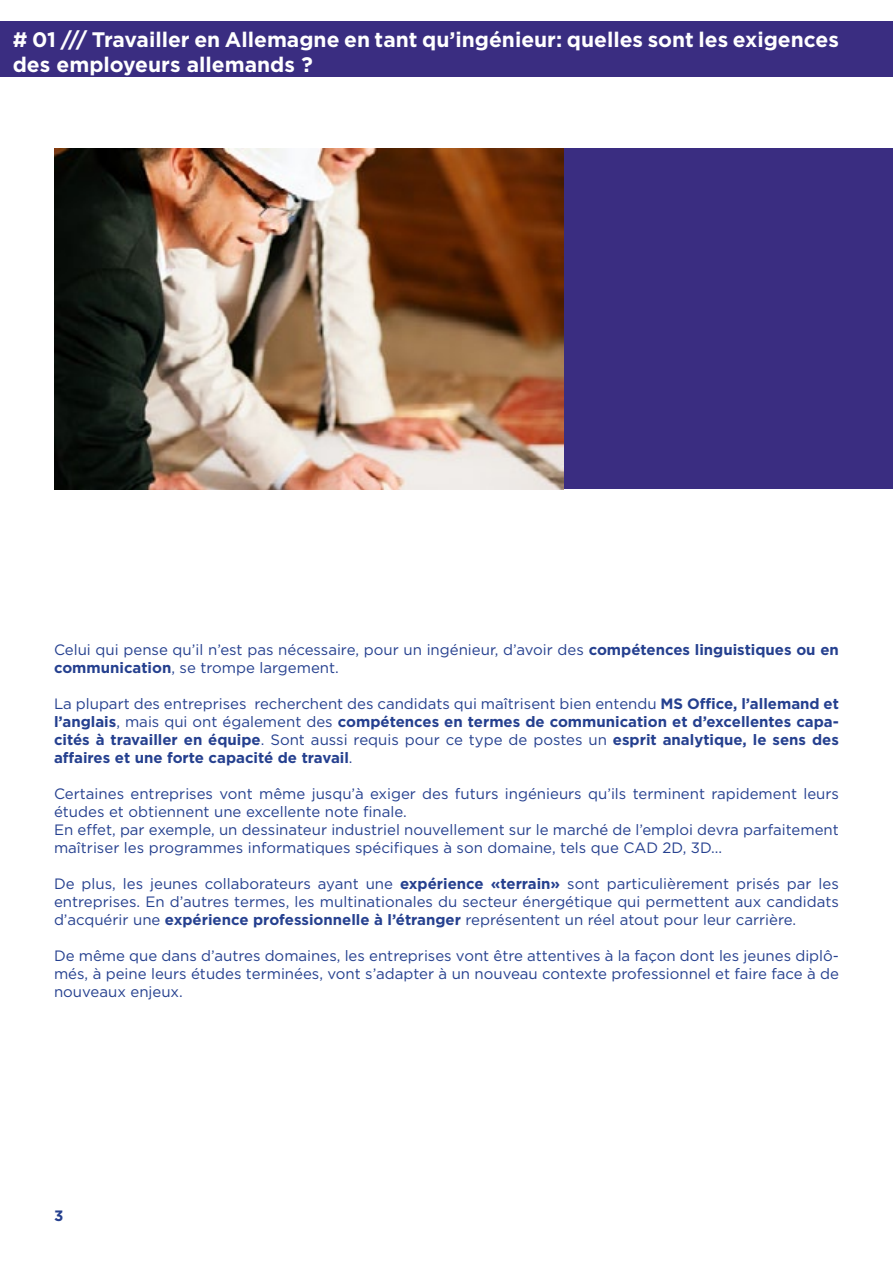
<style>
.page{position:relative;width:893px;height:1263px;background:#fff}
.page>*{position:absolute;margin:0;border:0;box-sizing:border-box;transform-origin:0 0}
.t1{font:700 21px/25.2px "Gotham";color:#fff}
.t2{font:15px/18px "Gotham";color:#25408f}
.t3{font:700 15px/18px "Gotham";color:#25408f;text-align:justify}
.s1{font-weight:700}
.s2{font-weight:400}
</style>
<div class="page">
<div style="left:0;top:21px;width:893px;height:56px;background:#3a2d81"></div>
<div style="left:354px;top:149px;width:539px;height:340px;background:#3a2d81"></div>
<img style="left:54px;top:149px;width:510px;height:340px">
<h1 class="t1" style="left:13px;top:26px;width:828px"># 01 /// Travailler en Allemagne en tant qu’ingénieur: quelles sont les exigences des employeurs allemands ?</h1>
<p class="t2" style="left:54px;top:640px;width:786px">Celui qui pense qu’il n’est pas nécessaire, pour un ingénieur, d’avoir des <span class="s1">compétences linguistiques ou en communication</span>, se trompe largement.</p>
<p class="t3" style="left:54px;top:695px;width:786px"><span class="s2">La plupart des entreprises recherchent des candidats qui maîtrisent bien entendu</span> MS Office, l’allemand et l’anglais<span class="s2">, mais qui ont également des</span> compétences en termes de communication et d’excellentes capa&shy;cités à travailler en équipe<span class="s2">. Sont aussi requis pour ce type de postes un</span> esprit analytique, le sens des affaires et une forte capacité de travail<span class="s2">.</span></p>
<p class="t2" style="left:54px;top:784px;width:786px">Certaines entreprises vont même jusqu’à exiger des futurs ingénieurs qu’ils terminent rapidement leurs études et obtiennent une excellente note finale.<br>En effet, par exemple, un dessinateur industriel nouvellement sur le marché de l’emploi devra parfaitement maîtriser les programmes informatiques spécifiques à son domaine, tels que CAD 2D, 3D...</p>
<p class="t2" style="left:54px;top:874px;width:786px;text-align:justify">De plus, les jeunes collaborateurs ayant une <span class="s1">expérience «terrain»</span> sont particulièrement prisés par les entreprises. En d’autres termes, les multinationales du secteur énergétique qui permettent aux candidats d’acquérir une <span class="s1">expérience professionnelle à l’étranger</span> représentent un réel atout pour leur carrière.</p>
<p class="t2" style="left:54px;top:946px;width:787px;text-align:justify">De même que dans d’autres domaines, les entreprises vont être attentives à la façon dont les jeunes diplô&shy;més, à peine leurs études terminées, vont s’adapter à un nouveau contexte professionnel et faire face à de nouveaux enjeux.</p>
<p class="t3" style="left:54px;top:1206px;width:11px">3</p>
</div>
